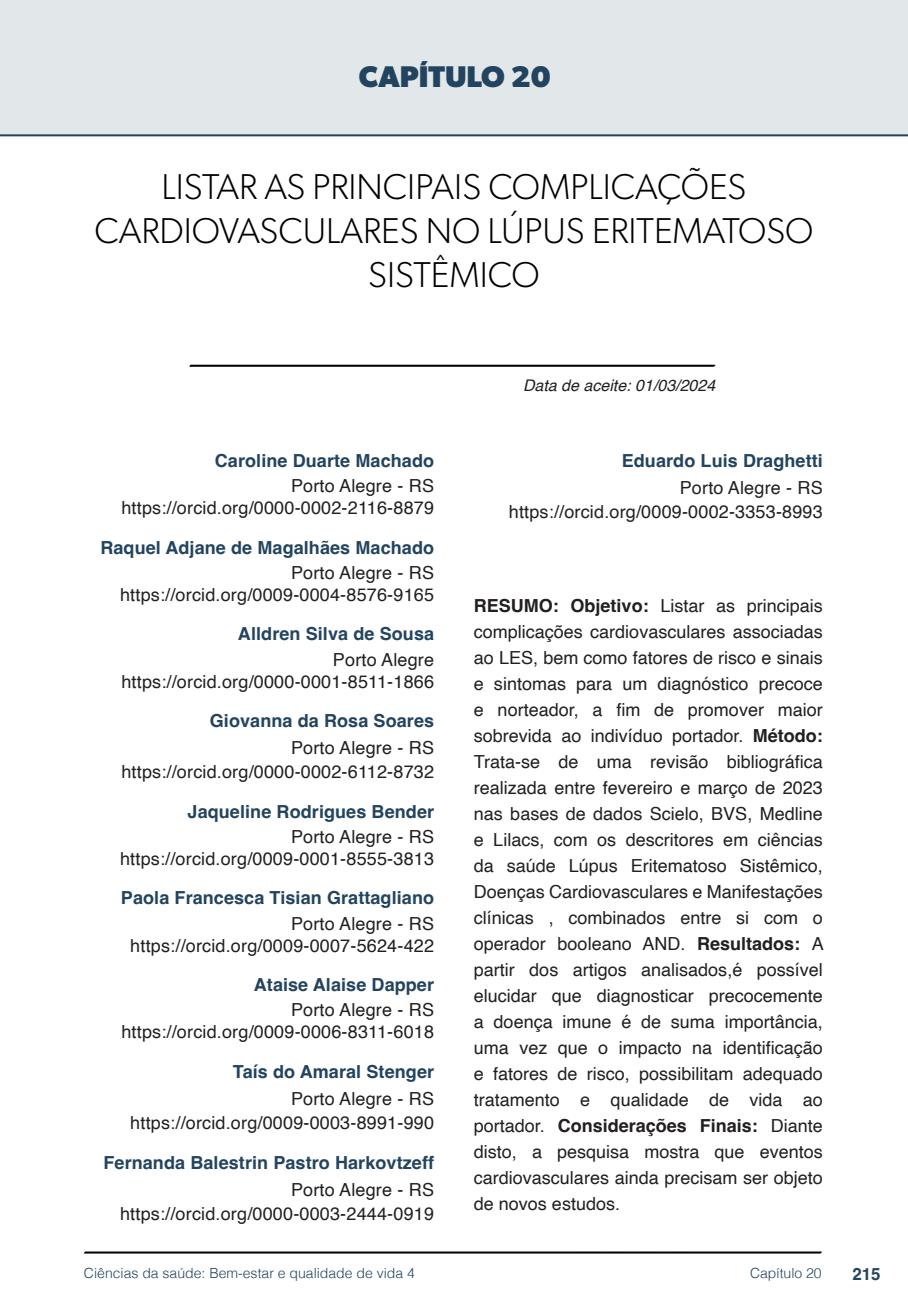
<style>
.page{position:relative;width:908px;height:1304px;background:#fff}
.page>*{position:absolute;margin:0;border:0;box-sizing:border-box;transform-origin:0 0}
.nome_artigos{font:300 36px/44px "Gibson";color:#000;text-align:center}
.capítulos{font:700 30px "Gibson";color:#23445f}
.Resumos_e_PC_TXT{font:18px/26px "Helvetica";color:#231f20;text-align:justify}
.info_autores{font:18px "Helvetica";letter-spacing:.01em;color:#231f20}
.nome_autores{font:700 18px "Helvetica";letter-spacing:.005em;color:#23445f}
.t1{font:700 16.8px "Helvetica";color:#23445f}
.t2{font:italic 16px "Helvetica";color:#231f20}
.t3{font:300 14px "Helvetica";color:#23445f}
.s1{font-weight:700}
</style>
<div class="page">
<svg style="left:84px;top:1251px;width:737px;height:3px;background:#515151"></svg>
<div style="left:0;top:0;width:907px;height:136px;background:#e2e7e9"></div>
<svg style="left:189px;top:364px;width:526px;height:3px;background:#4f4f4f"></svg>
<div style="left:44px;top:72px;width:68px;height:61px;background:#e2e7e9"></div>
<p class="capítulos" style="left:359px;top:58px;width:193px">CAPÍTULO 20</p>
<p class="nome_artigos" style="left:94px;top:164px;width:720px">LISTAR AS PRINCIPAIS COMPLICAÇÕES<br>CARDIOVASCULARES NO LÚPUS ERITEMATOSO<br>SISTÊMICO</p>
<p class="nome_autores" style="left:215px;top:450px;width:221px">Caroline Duarte Machado</p>
<p class="info_autores" style="left:291px;top:472px;width:144px">Porto Alegre - RS</p>
<p class="info_autores" style="left:121px;top:494px;width:314px">https://orcid.org/0000-0002-2116-8879</p>
<p class="nome_autores" style="left:100px;top:536px;width:335px">Raquel Adjane de Magalhães Machado</p>
<p class="info_autores" style="left:291px;top:559px;width:144px">Porto Alegre - RS</p>
<p class="info_autores" style="left:120px;top:581px;width:315px">https://orcid.org/0009-0004-8576-9165</p>
<p class="nome_autores" style="left:238px;top:623px;width:197px">Alldren Silva de Sousa</p>
<p class="info_autores" style="left:333px;top:646px;width:103px">Porto Alegre</p>
<p class="info_autores" style="left:121px;top:668px;width:314px">https://orcid.org/0000-0001-8511-1866</p>
<p class="nome_autores" style="left:210px;top:710px;width:226px">Giovanna da Rosa Soares</p>
<p class="info_autores" style="left:291px;top:734px;width:144px">Porto Alegre - RS</p>
<p class="info_autores" style="left:121px;top:758px;width:314px">https://orcid.org/0000-0002-6112-8732</p>
<p class="nome_autores" style="left:187px;top:800px;width:248px">Jaqueline Rodrigues Bender</p>
<p class="info_autores" style="left:291px;top:823px;width:144px">Porto Alegre - RS</p>
<p class="info_autores" style="left:120px;top:845px;width:315px">https://orcid.org/0009-0001-8555-3813</p>
<p class="nome_autores" style="left:121px;top:887px;width:314px">Paola Francesca Tisian Grattagliano</p>
<p class="info_autores" style="left:291px;top:910px;width:144px">Porto Alegre - RS</p>
<p class="info_autores" style="left:130px;top:932px;width:305px">https://orcid.org/0009-0007-5624-422</p>
<p class="nome_autores" style="left:254px;top:974px;width:182px">Ataise Alaise Dapper</p>
<p class="info_autores" style="left:291px;top:996px;width:144px">Porto Alegre - RS</p>
<p class="info_autores" style="left:121px;top:1018px;width:314px">https://orcid.org/0009-0006-8311-6018</p>
<p class="nome_autores" style="left:233px;top:1060px;width:202px">Taís do Amaral Stenger</p>
<p class="info_autores" style="left:291px;top:1085px;width:144px">Porto Alegre - RS</p>
<p class="info_autores" style="left:130px;top:1109px;width:305px">https://orcid.org/0009-0003-8991-990</p>
<p class="nome_autores" style="left:103px;top:1151px;width:332px">Fernanda Balestrin Pastro Harkovtzeff</p>
<p class="info_autores" style="left:291px;top:1176px;width:144px">Porto Alegre - RS</p>
<p class="info_autores" style="left:120px;top:1200px;width:315px">https://orcid.org/0000-0003-2444-0919</p>
<p class="t2" style="left:523px;top:373px;width:194px">Data de aceite: 01/03/2024</p>
<p class="nome_autores" style="left:621px;top:450px;width:202px">Eduardo Luis Draghetti</p>
<p class="info_autores" style="left:679px;top:474px;width:144px">Porto Alegre - RS</p>
<p class="info_autores" style="left:508px;top:498px;width:315px">https://orcid.org/0009-0002-3353-8993</p>
<p class="Resumos_e_PC_TXT" style="left:473px;top:594px;width:351px"><span class="s1">RESUMO: Objetivo:</span> Listar as principais complicações cardiovasculares associadas ao LES, bem como fatores de risco e sinais e sintomas para um diagnóstico precoce e norteador, a fim de promover maior sobrevida ao indivíduo portador. <span class="s1">Método:<br></span>Trata-se de uma revisão bibliográfica realizada entre fevereiro e março de 2023 nas bases de dados Scielo, BVS, Medline e Lilacs, com os descritores em ciências da saúde Lúpus Eritematoso Sistêmico, Doenças Cardiovasculares e Manifestações clínicas , combinados entre si com o operador booleano AND. <span class="s1">Resultados:</span> A partir dos artigos analisados,é possível elucidar que diagnosticar precocemente a doença imune é de suma importância, uma vez que o impacto na identificação e fatores de risco, possibilitam adequado tratamento e qualidade de vida ao portador. <span class="s1">Considerações Finais:</span> Diante disto, a pesquisa mostra que eventos cardiovasculares ainda precisam ser objeto de novos estudos.</p>
<p class="t3" style="left:84px;top:1261px;width:332px">Ciências da saúde: Bem-estar e qualidade de vida 4</p>
<p class="t3" style="left:749px;top:1261px;width:73px">Capítulo 20</p>
<p class="t1" style="left:851px;top:1264px;width:30px">215</p>
</div>
